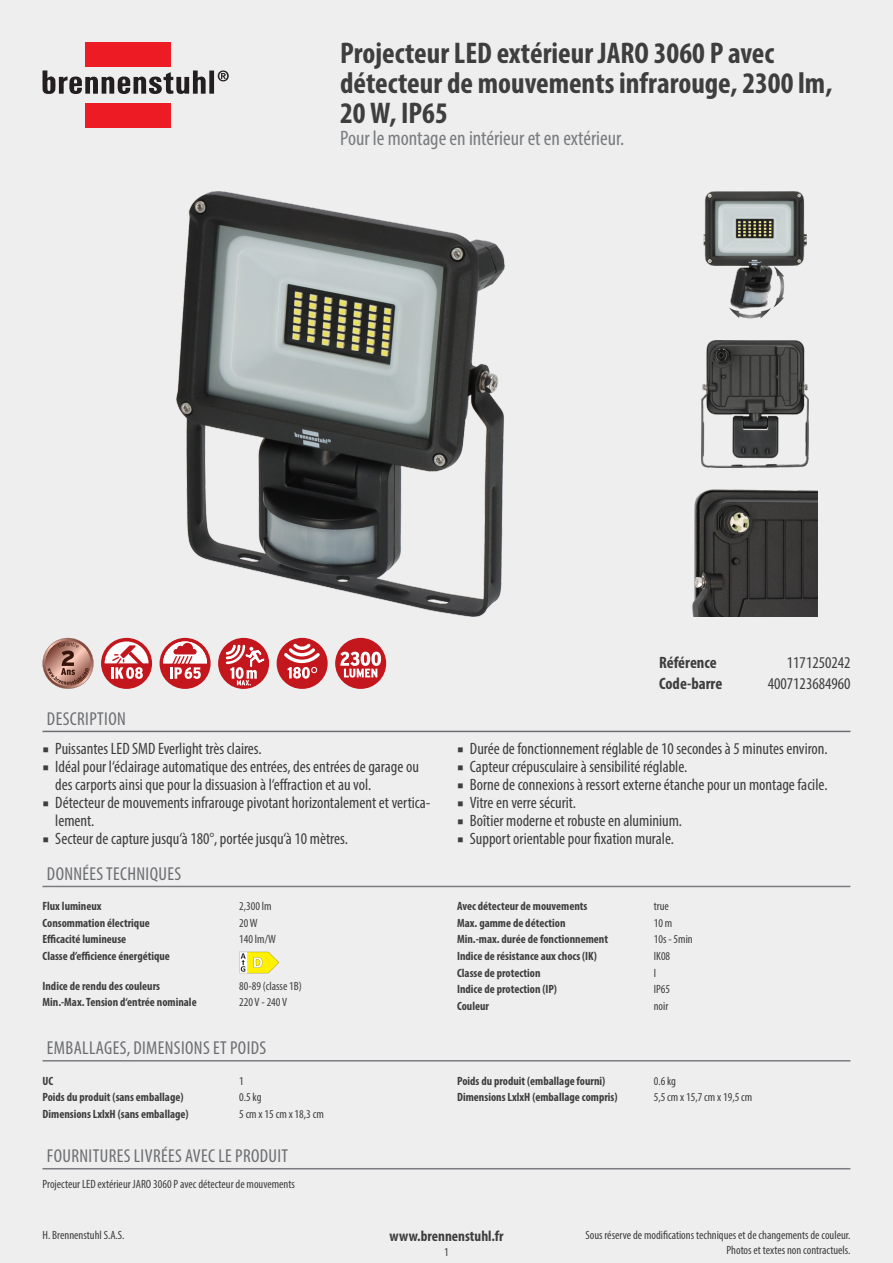
<style>
.page{position:relative;width:893px;height:1263px;background:#eeeeef}
.page>*{position:absolute;margin:0;border:0;box-sizing:border-box;transform-origin:0 0}
.t1{font:700 condensed 30px/30px "Myriad Pro";color:#3e3e3f}
.subtitle{font:condensed 21px "Myriad Pro";color:#7a7c7f}
.table_headline{font:condensed 18.75px "Myriad Pro";letter-spacing:.02em;color:#6c6d70}
.header_value{font:condensed 16.5px/18px "Myriad Pro";color:#3e3e3f}
.header_key{font:700 condensed 16.5px "Myriad Pro";color:#3e3e3f}
.footer_middle{font:700 condensed 15px "Myriad Pro";color:#3e3e3f}
.techdata_key{font:700 condensed 12px "Myriad Pro";color:#3e3e3f}
.techdata_value{font:condensed 12px "Myriad Pro";color:#3e3e3f}
.footer_right{font:condensed 12px/15px "Myriad Pro";color:#3e3e3f;text-align:right}
.scope_of_delivery{font:condensed 12px "Myriad Pro";color:#3e3e3f}
.footer_left{font:condensed 12px "Myriad Pro";color:#3e3e3f}
.pageno{font:condensed 12px "Myriad Pro";color:#3e3e3f}
.s1{font-family:"Minion Pro";font-stretch:normal}
</style>
<div class="page">
<img style="left:176px;top:191px;width:328px;height:426px">
<div style="left:85px;top:43px;width:86px;height:24px;background:#ed1c24"></div>
<div style="left:85px;top:103px;width:86px;height:25px;background:#ed1c24"></div>
<div style="left:209px;top:71px;width:5px;height:23px;background:#231f20"></div>
<svg style="left:43px;top:70px;width:163px;height:24px"></svg>
<svg style="left:218px;top:70px;width:11px;height:11px"></svg>
<img style="left:704px;top:191px;width:102px;height:128px">
<img style="left:701px;top:340px;width:107px;height:128px">
<img style="left:692px;top:489px;width:125px;height:128px">
<svg style="left:43px;top:638px;width:51px;height:51px"></svg>
<div style="left:101px;top:638px;width:51px;height:51px;background:#c4161d;border-radius:50%"></div>
<svg style="left:105px;top:641px;width:43px;height:38px"></svg>
<div style="left:160px;top:638px;width:51px;height:51px;background:#c4161d;border-radius:50%"></div>
<svg style="left:163px;top:641px;width:44px;height:38px"></svg>
<div style="left:218px;top:638px;width:51px;height:51px;background:#c4161d;border-radius:50%"></div>
<div style="left:277px;top:638px;width:51px;height:51px;background:#c4161d;border-radius:50%"></div>
<svg style="left:226px;top:639px;width:94px;height:50px"></svg>
<div style="left:335px;top:638px;width:51px;height:51px;background:#c4161d;border-radius:50%"></div>
<svg style="left:340px;top:652px;width:41px;height:26px"></svg>
<hr style="left:43px;top:731px;width:807px;height:1px;background:#6c6d70">
<hr style="left:43px;top:886px;width:807px;height:1px;background:#7a7c7f">
<svg style="left:239px;top:952px;width:40px;height:21px"></svg>
<hr style="left:43px;top:1060px;width:807px;height:1px;background:#7a7c7f">
<hr style="left:43px;top:1168px;width:807px;height:1px;background:#7a7c7f">
<p class="t1" style="left:340px;top:37px;width:494px">Projecteur LED extérieur JARO 3060 P avec détecteur de mouvements infrarouge, 2300 lm,<br>20 W, IP65</p>
<p class="subtitle" style="left:340px;top:126px;width:286px">Pour le montage en intérieur et en extérieur.</p>
<p class="table_headline" style="left:47px;top:707px;width:80px">DESCRIPTION</p>
<p class="header_value" style="left:43px;top:739px;width:221px"><span class="s1">■</span> Puissantes LED SMD Everlight très claires.</p>
<p class="header_value" style="left:55px;top:757px;width:365px;text-indent:-13px"><span class="s1">■</span> Idéal pour l‘éclairage automatique des entrées, des entrées de garage ou des carports ainsi que pour la dissuasion à l‘effraction et au vol.</p>
<p class="header_value" style="left:55px;top:793px;width:377px;text-indent:-13px"><span class="s1">■</span> Détecteur de mouvements infrarouge pivotant horizontalement et vertica&shy;lement.</p>
<p class="header_value" style="left:43px;top:829px;width:307px"><span class="s1">■</span> Secteur de capture jusqu‘à 180°, portée jusqu‘à 10 mètres.</p>
<p class="table_headline" style="left:47px;top:862px;width:136px">DONNÉES TECHNIQUES</p>
<p class="techdata_key" style="left:43px;top:899px;width:61px">Flux lumineux</p>
<p class="techdata_value" style="left:239px;top:899px;width:34px">2,300 lm</p>
<p class="techdata_key" style="left:43px;top:915px;width:109px">Consommation électrique</p>
<p class="techdata_value" style="left:239px;top:915px;width:20px">20 W</p>
<p class="techdata_key" style="left:43px;top:932px;width:85px">Efficacité lumineuse</p>
<p class="techdata_value" style="left:239px;top:932px;width:38px">140 lm/W</p>
<p class="techdata_key" style="left:43px;top:948px;width:129px">Classe d’efficience énergétique</p>
<p class="techdata_key" style="left:43px;top:978px;width:119px">Indice de rendu des couleurs</p>
<p class="techdata_value" style="left:239px;top:978px;width:64px">80-89 (classe 1B)</p>
<p class="techdata_key" style="left:43px;top:995px;width:156px">Min.-Max. Tension d‘entrée nominale</p>
<p class="techdata_value" style="left:239px;top:995px;width:49px">220 V - 240 V</p>
<p class="table_headline" style="left:47px;top:1037px;width:221px">EMBALLAGES, DIMENSIONS ET POIDS</p>
<p class="techdata_key" style="left:43px;top:1073px;width:12px">UC</p>
<p class="techdata_value" style="left:239px;top:1073px;width:6px">1</p>
<p class="techdata_key" style="left:43px;top:1089px;width:142px">Poids du produit (sans emballage)</p>
<p class="techdata_value" style="left:239px;top:1090px;width:24px">0.5 kg</p>
<p class="techdata_key" style="left:43px;top:1106px;width:148px">Dimensions LxlxH (sans emballage)</p>
<p class="techdata_value" style="left:239px;top:1106px;width:86px">5 cm x 15 cm x 18,3 cm</p>
<p class="table_headline" style="left:47px;top:1144px;width:243px">FOURNITURES LIVRÉES AVEC LE PRODUIT</p>
<p class="scope_of_delivery" style="left:43px;top:1177px;width:254px">Projecteur LED extérieur JARO 3060 P avec détecteur de mouvements</p>
<p class="header_key" style="left:659px;top:652px;width:59px">Référence</p>
<p class="header_value" style="left:787px;top:653px;width:65px">1171250242</p>
<p class="header_key" style="left:659px;top:673px;width:65px">Code-barre</p>
<p class="header_value" style="left:768px;top:674px;width:84px">4007123684960</p>
<p class="header_value" style="left:457px;top:739px;width:372px"><span class="s1">■</span> Durée de fonctionnement réglable de 10 secondes à 5 minutes environ.</p>
<p class="header_value" style="left:457px;top:757px;width:232px"><span class="s1">■</span> Capteur crépusculaire à sensibilité réglable.</p>
<p class="header_value" style="left:457px;top:775px;width:372px"><span class="s1">■</span> Borne de connexions à ressort externe étanche pour un montage facile.</p>
<p class="header_value" style="left:457px;top:793px;width:120px"><span class="s1">■</span> Vitre en verre sécurit.</p>
<p class="header_value" style="left:457px;top:811px;width:227px"><span class="s1">■</span> Boîtier moderne et robuste en aluminium.</p>
<p class="header_value" style="left:457px;top:829px;width:219px"><span class="s1">■</span> Support orientable pour fixation murale.</p>
<p class="techdata_key" style="left:457px;top:899px;width:132px">Avec détecteur de mouvements</p>
<p class="techdata_value" style="left:654px;top:899px;width:17px">true</p>
<p class="techdata_key" style="left:457px;top:915px;width:110px">Max. gamme de détection</p>
<p class="techdata_value" style="left:654px;top:915px;width:20px">10 m</p>
<p class="techdata_key" style="left:457px;top:932px;width:153px">Min.-max. durée de fonctionnement</p>
<p class="techdata_value" style="left:654px;top:932px;width:40px">10s - 5min</p>
<p class="techdata_key" style="left:457px;top:948px;width:141px">Indice de résistance aux chocs (IK)</p>
<p class="techdata_value" style="left:654px;top:949px;width:18px">IK08</p>
<p class="techdata_key" style="left:457px;top:965px;width:85px">Classe de protection</p>
<p class="techdata_value" style="left:654px;top:965px;width:4px">I</p>
<p class="techdata_key" style="left:457px;top:982px;width:101px">Indice de protection (IP)</p>
<p class="techdata_value" style="left:654px;top:982px;width:18px">IP65</p>
<p class="techdata_key" style="left:457px;top:998px;width:33px">Couleur</p>
<p class="techdata_value" style="left:654px;top:998px;width:16px">noir</p>
<p class="techdata_key" style="left:457px;top:1073px;width:150px">Poids du produit (emballage fourni)</p>
<p class="techdata_value" style="left:654px;top:1073px;width:24px">0.6 kg</p>
<p class="techdata_key" style="left:457px;top:1089px;width:162px">Dimensions LxlxH (emballage compris)</p>
<p class="techdata_value" style="left:654px;top:1090px;width:100px">5,5 cm x 15,7 cm x 19,5 cm</p>
<p class="footer_middle" style="left:389px;top:1227px;width:116px">www.brennenstuhl.fr</p>
<p class="pageno" style="left:444px;top:1245px;width:6px">1</p>
<p class="footer_left" style="left:43px;top:1228px;width:84px">H. Brennenstuhl S.A.S.</p>
<p class="footer_right" style="left:585px;top:1227px;width:267px">Sous réserve de modifications techniques et de changements de couleur.<br>Photos et textes non contractuels.</p>
</div>
